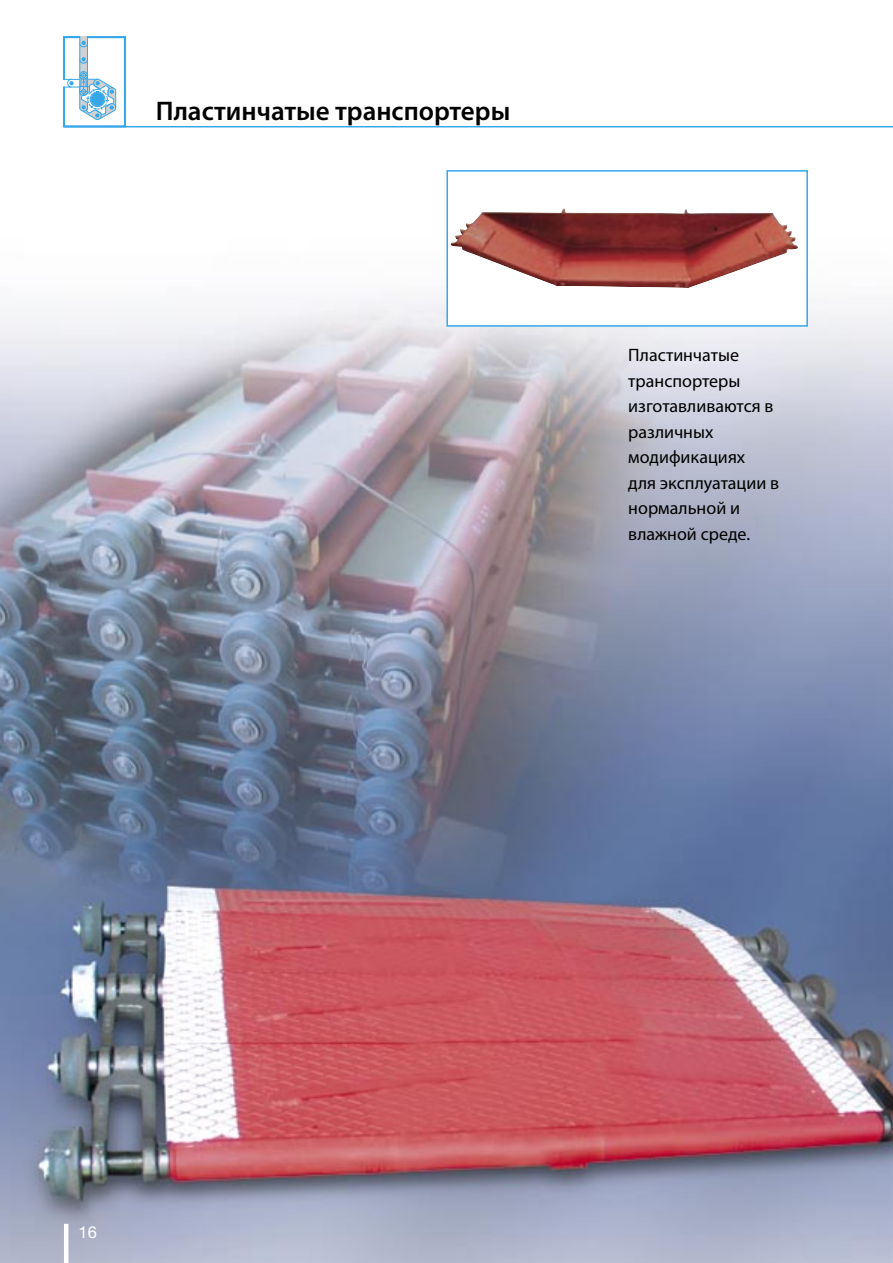
<style>
.page{position:relative;width:893px;height:1263px;background:#fff}
.page>*{position:absolute;margin:0;border:0;box-sizing:border-box;transform-origin:0 0}
.t1{font:600 27px "Myriad Pro";color:#000}
.t2{font:18px/25.5px "Myriad Pro";color:#000}
.t3{font:16.5px "Helvetica Neue";color:#fff}
</style>
<div class="page">
<img style="left:0;top:127px;width:893px;height:1136px">
<hr style="left:64px;top:1224px;width:4px;height:39px;background:#fff">
<svg style="left:62px;top:36px;width:65px;height:93px"></svg>
<hr style="left:64px;top:126px;width:829px;height:1px;background:#36a7e9">
<div style="left:447px;top:171px;width:360px;height:155px;background:#fff"></div>
<img style="left:451px;top:208px;width:347px;height:80px">
<div style="left:446px;top:170px;width:362px;height:157px;border:2px solid #36a7e9"></div>
<h1 class="t1" style="left:156px;top:96px;width:356px">Пластинчатые транспортеры</h1>
<p class="t2" style="left:628px;top:343px;width:152px">Пластинчатые транспортеры изготавливаются в различных модификациях<br>для эксплуатации в нормальной и влажной среде.</p>
<p class="t3" style="left:79px;top:1222px;width:20px">16</p>
</div>
